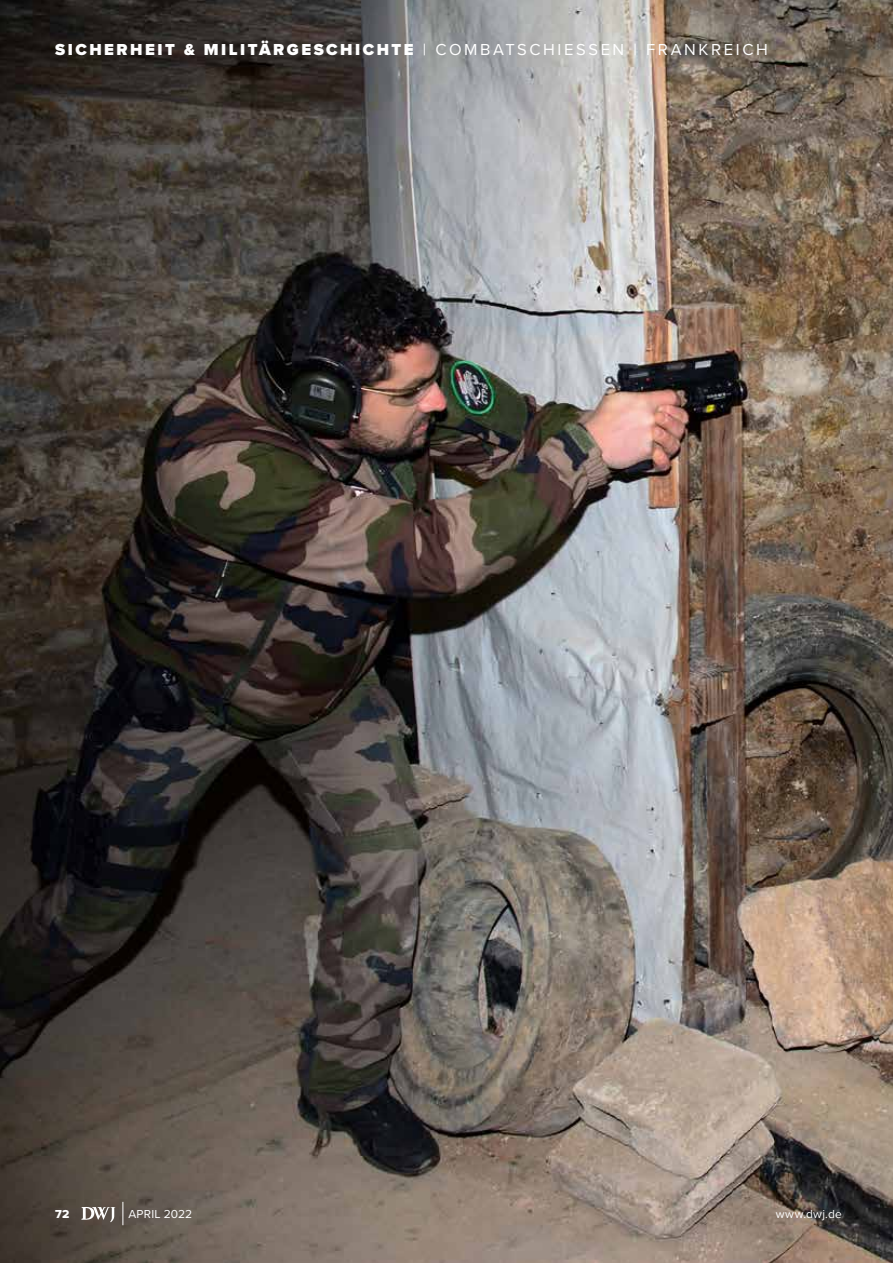
<style>
.page{position:relative;width:893px;height:1263px;background:#fff}
.page>*{position:absolute;margin:0;border:0;box-sizing:border-box;transform-origin:0 0}
.t1{font:900 16.5px "Proxima Nova";letter-spacing:.15em;color:#fff}
.t2{font:12px "Proxima Nova";letter-spacing:.02em;color:#fff}
.t3{font:12px "Proxima Nova Extrabld";color:#fff}
.s1{font-weight:400}
</style>
<div class="page">
<img style="left:0;top:0;width:893px;height:1263px">
<svg style="left:81px;top:1207px;width:34px;height:15px"></svg>
<svg style="left:123px;top:1202px;width:1px;height:23px"></svg>
<p class="t1" style="left:55px;top:38px;width:714px">SICHERHEIT &amp; MILITÄRGESCHICHTE <span class="s1">| COMBATSCHIESSEN | FRANKREICH</span></p>
<p class="t3" style="left:55px;top:1205px;width:16px">72</p>
<p class="t2" style="left:128px;top:1205px;width:65px">APRIL 2022</p>
<p class="t2" style="left:776px;top:1205px;width:68px">www.dwj.de</p>
</div>
